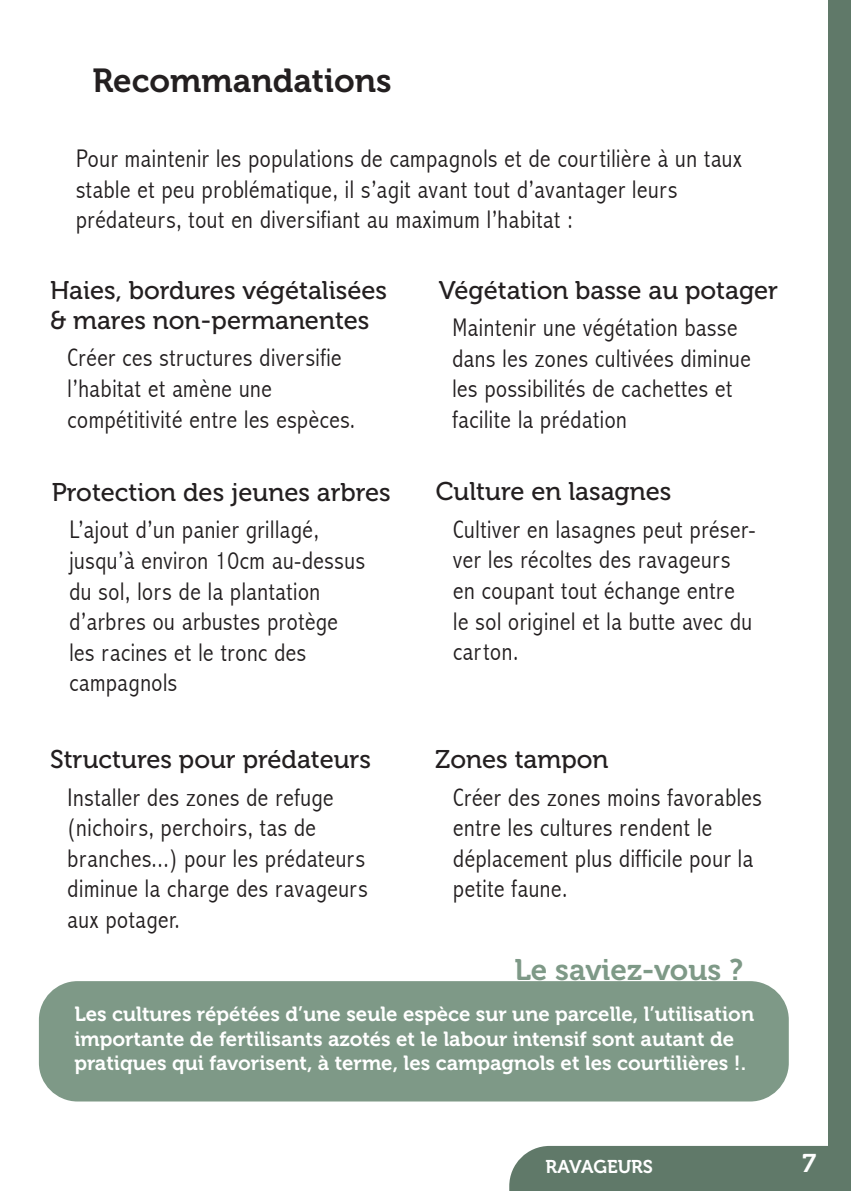
<style>
.page{position:relative;width:851px;height:1191px;background:#fff}
.page>*{position:absolute;margin:0;border:0;box-sizing:border-box;transform-origin:0 0}
.t1{font:33.3px "Museo 700";color:#231f20}
.t2{font:29.7px "Museo 700";color:#7e9987}
.t3{font:300 condensed 25.5px/30.6px "Abadi";letter-spacing:.025em;color:#231f20}
.t4{font:25.5px/30.6px "Museo 500";color:#231f20}
.t5{font:25.5px "Museo 700";color:#fff}
.t6{font:20.4px/24.6px "Museo 700";color:#fff}
.t7{font:18.3px "Museo 700";letter-spacing:-.005em;color:#fff}
</style>
<div class="page">
<div style="left:828px;top:0;width:22px;height:1191px;background:#607969"></div>
<div style="left:509px;top:1145px;width:319px;height:46px;background:#607969"></div>
<div style="left:39px;top:981px;width:749px;height:120px;background:#7e9987;border-radius:39px"></div>
<h1 class="t1" style="left:92px;top:62px;width:301px">Recommandations</h1>
<p class="t3" style="left:76px;top:143px;width:667px">Pour maintenir les populations de campagnols et de courtilière à un taux stable et peu problématique, il s’agit avant tout d’avantager leurs prédateurs, tout en diversifiant au maximum l’habitat :</p>
<p class="t4" style="left:50px;top:275px;width:338px">Haies, bordures végétalisées &amp; mares non-permanentes</p>
<p class="t3" style="left:68px;top:342px;width:289px">Créer ces structures diversifie l’habitat et amène une compétitivité entre les espèces.</p>
<p class="t4" style="left:52px;top:477px;width:340px">Protection des jeunes arbres</p>
<p class="t3" style="left:69px;top:514px;width:297px">L’ajout d’un panier grillagé, jusqu’à environ 10cm au-dessus du sol, lors de la plantation d’arbres ou arbustes protège les racines et le tronc des campagnols</p>
<p class="t4" style="left:50px;top:744px;width:322px">Structures pour prédateurs</p>
<p class="t3" style="left:68px;top:781px;width:301px">Installer des zones de refuge (nichoirs, perchoirs, tas de branches...) pour les prédateurs diminue la charge des ravageurs aux potager.</p>
<p class="t4" style="left:439px;top:275px;width:341px">Végétation basse au potager</p>
<p class="t3" style="left:452px;top:312px;width:300px">Maintenir une végétation basse dans les zones cultivées diminue les possibilités de cachettes et facilite la prédation</p>
<p class="t4" style="left:435px;top:477px;width:237px">Culture en lasagnes</p>
<p class="t3" style="left:453px;top:514px;width:304px">Cultiver en lasagnes peut préser&shy;ver les récoltes des ravageurs en coupant tout échange entre le sol originel et la butte avec du carton.</p>
<p class="t4" style="left:435px;top:744px;width:174px">Zones tampon</p>
<p class="t3" style="left:453px;top:782px;width:310px">Créer des zones moins favorables entre les cultures rendent le déplacement plus difficile pour la petite faune.</p>
<p class="t2" style="left:514px;top:953px;width:230px">Le saviez-vous ?</p>
<p class="t6" style="left:74px;top:1002px;width:681px">Les cultures répétées d’une seule espèce sur une parcelle, l’utilisation importante de fertilisants azotés et le labour intensif sont autant de pratiques qui favorisent, à terme, les campagnols et les courtilières !.</p>
<p class="t7" style="left:545px;top:1156px;width:109px">RAVAGEURS</p>
<p class="t5" style="left:802px;top:1149px;width:15px">7</p>
</div>
